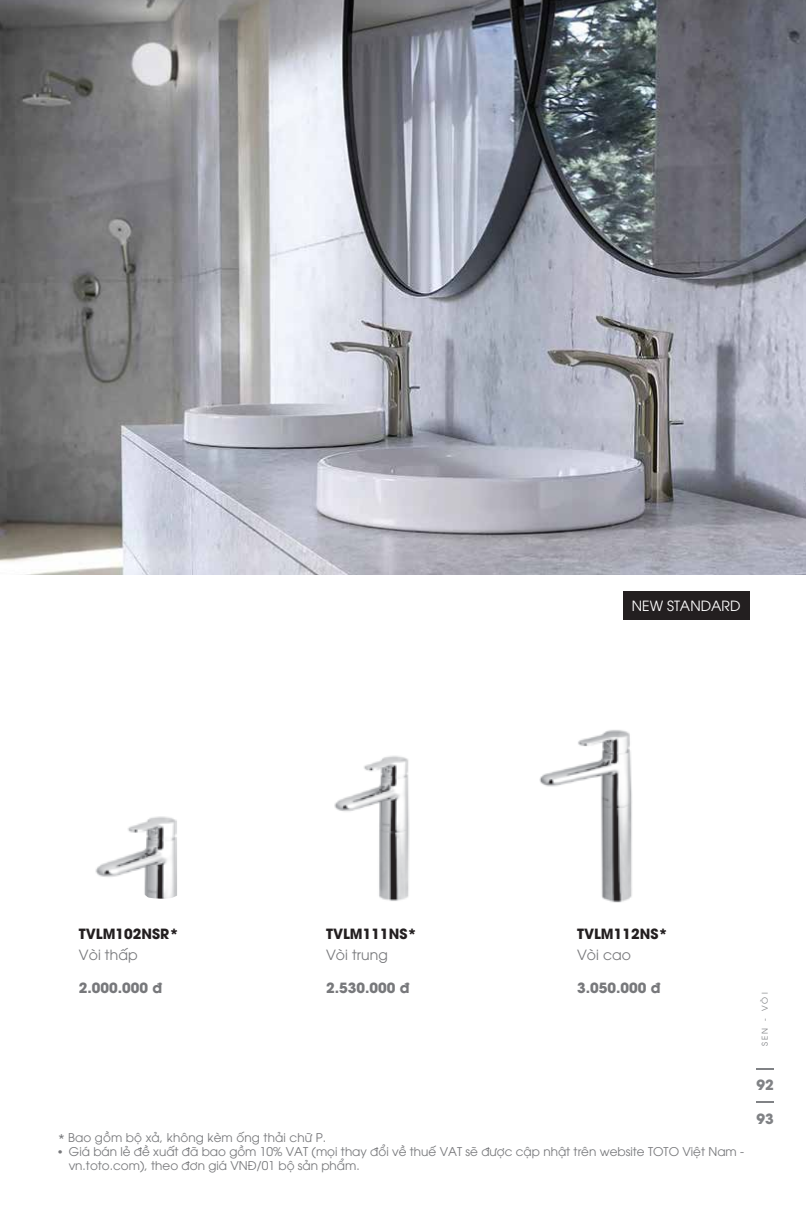
<style>
.page{position:relative;width:806px;height:1208px;background:#fff}
.page>*{position:absolute;margin:0;border:0;box-sizing:border-box;transform-origin:0 0}
.t1{font:700 14px/20.8px "UTM Avo";color:#231f20}
.t2{font:700 14px "UTM Avo";color:#77787b}
.t3{font:14px "UTM Avo";color:#fff}
.t4{font:700 14px "UTM Avo";color:#808285}
.t5{font:12px/14px "UTM Avo";color:#77787b}
.t6{font:8px "UTM Avo";letter-spacing:.285em;color:#808285}
.s1{font-weight:400;color:#77787b}
.s2{font-size:16px}
.s3{font-family:"Arial";font-weight:700}
</style>
<div class="page">
<svg style="left:756px;top:1068px;width:17px;height:1px"></svg>
<svg style="left:756px;top:1101px;width:17px;height:1px"></svg>
<img style="left:334px;top:756px;width:76px;height:145px">
<img style="left:539px;top:730px;width:93px;height:173px">
<img style="left:95px;top:816px;width:82px;height:82px">
<div style="left:622px;top:592px;width:126px;height:28px;background:#231f20"></div>
<img style="left:0;top:0;width:805px;height:575px">
<p class="t3" style="left:631px;top:594px;width:110px">NEW STANDARD</p>
<p class="t1" style="left:79px;top:921px;width:101px">TVLM102NSR*<br><span class="s1">Vòi thấp</span></p>
<p class="t2" style="left:79px;top:976px;width:85px">2.000.000 đ</p>
<p class="t1" style="left:326px;top:921px;width:92px">TVLM111NS*<br><span class="s1">Vòi trung</span></p>
<p class="t2" style="left:326px;top:976px;width:85px">2.530.000 đ</p>
<p class="t1" style="left:576px;top:921px;width:92px">TVLM112NS*<br><span class="s1">Vòi cao</span></p>
<p class="t2" style="left:576px;top:976px;width:85px">3.050.000 đ</p>
<p class="t6" style="left:758px;top:1046px;width:55px;rotate:-90deg">SEN - VÒI</p>
<p class="t5" style="left:58px;top:1129px;width:269px"><span class="s2">*</span> Bao gồm bộ xả, không kèm ống thải chữ P.</p>
<p class="t5" style="left:69px;top:1143px;width:676px;text-indent:-11px"><span class="s3">•</span> Giá bán lẻ đề xuất đã bao gồm 10% VAT (mọi thay đổi về thuế VAT sẽ được cập nhật trên website TOTO Việt Nam - vn.toto.com), theo đơn giá VNĐ/01 bộ sản phẩm.</p>
<p class="t4" style="left:755px;top:1073px;width:19px">92</p>
<p class="t4" style="left:755px;top:1107px;width:19px">93</p>
</div>
